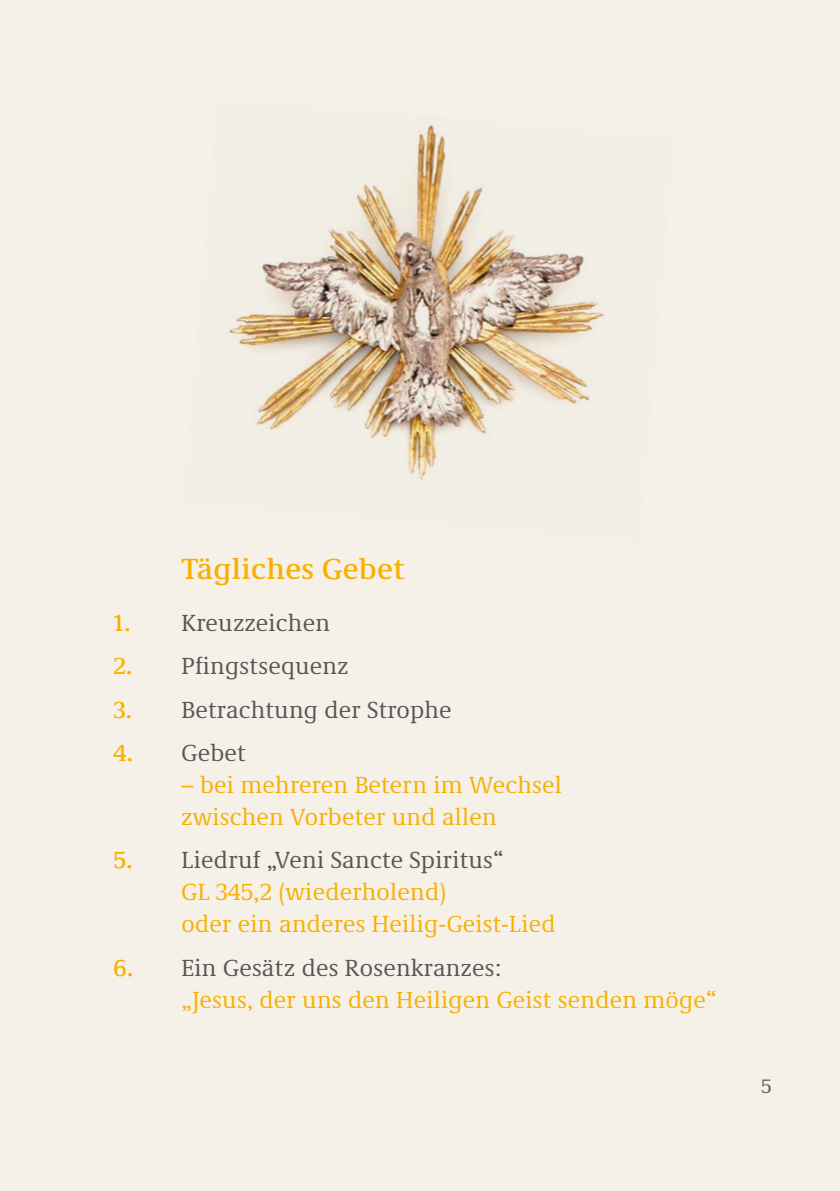
<style>
.page{position:relative;width:840px;height:1191px;background:#fff}
.page>*{position:absolute;margin:0;border:0;box-sizing:border-box;transform-origin:0 0}
.t1{font:500 30px "Demos Next Pro";letter-spacing:.01em;color:#f9b000}
.t2{font:24px/32px "Demos Next Pro";letter-spacing:.01em;color:#f9b000}
.t3{font:24px "Demos Next Pro";letter-spacing:.01em;color:#575756}
.t4{font:20px "Demos Next Pro";color:#575756}
.s1{font-weight:500;color:#f9b000}
.s2{font-weight:500}
.s3{color:#575756}
</style>
<div class="page">
<div style="left:0;top:0;width:839px;height:1191px;background:#f5f1e9"></div>
<img style="left:229px;top:115px;width:377px;height:365px">
<p class="t1" style="left:181px;top:548px;width:224px">Tägliches Gebet</p>
<p class="t3" style="left:113px;top:606px;width:218px"><span class="s1">1.</span> Kreuzzeichen</p>
<p class="t3" style="left:113px;top:650px;width:236px"><span class="s1">2.</span> Pfingstsequenz</p>
<p class="t3" style="left:113px;top:693px;width:339px"><span class="s1">3.</span> Betrachtung der Strophe</p>
<p class="t3" style="left:113px;top:737px;width:134px"><span class="s1">4.</span> Gebet</p>
<p class="t2" style="left:181px;top:767px;width:381px">– bei mehreren Betern im Wechsel zwischen Vorbeter und allen</p>
<p class="t2" style="left:181px;top:843px;width:375px;text-indent:-68px"><span class="s2">5.</span> <span class="s3">Liedruf „Veni Sancte Spiritus“<br></span>GL 345,2 (wiederholend)<br>oder ein anderes Heilig-Geist-Lied</p>
<p class="t2" style="left:181px;top:950px;width:536px;text-indent:-68px"><span class="s2">6.</span> <span class="s3">Ein Gesätz des Rosenkranzes:<br></span>„Jesus, der uns den Heiligen Geist senden möge“</p>
<p class="t4" style="left:760px;top:1072px;width:12px">5</p>
</div>
